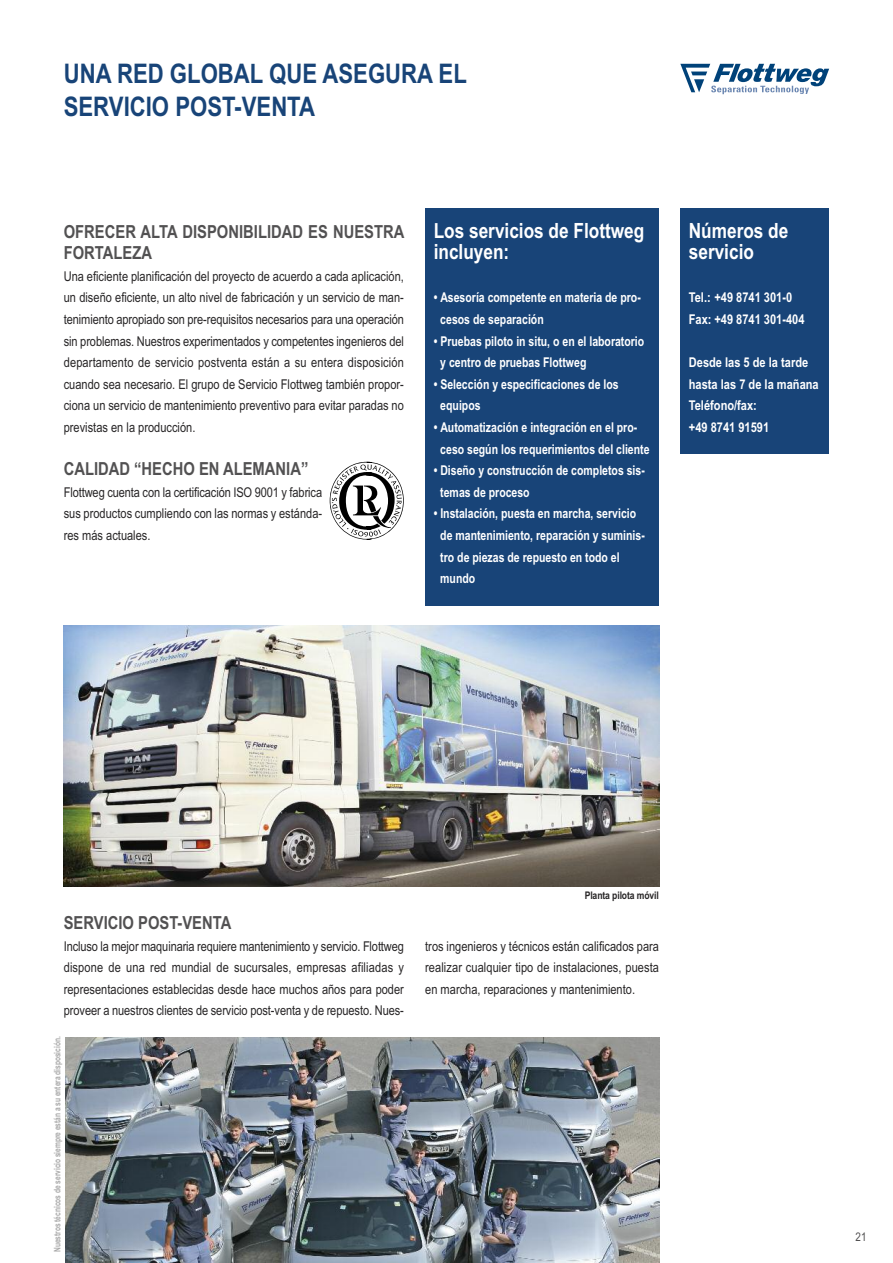
<style>
.page{position:relative;width:893px;height:1263px;background:#fff}
.page>*{position:absolute;margin:0;border:0;box-sizing:border-box;transform-origin:0 0}
.t1{font:700 27px/32.4px "Arial Narrow";color:#184478}
.t2{font:700 21px/21.6px "Arial Narrow";color:#fff}
.t3{font:700 18px/21.6px "Arial Narrow";color:#525152}
.t4{font:13.5px/21.6px "Arial Narrow";color:#272526;text-align:justify}
.t5{font:700 13.5px/21.6px "Arial Narrow";color:#fff;scale:.95 1}
.t6{font:700 13.5px/21.6px "Arial Narrow";color:#fff}
.t7{font:12px "Arial Narrow";color:#525152}
.t8{font:700 10.5px "Arial Narrow";letter-spacing:-.01em;color:#272526}
.t9{font:700 9px "Arial Narrow";letter-spacing:-.005em;color:#a8a8a8;scale:.9 1}
</style>
<div class="page">
<svg style="left:680px;top:64px;width:149px;height:30px"></svg>
<div style="left:425px;top:208px;width:234px;height:398px;background:#184478"></div>
<div style="left:680px;top:208px;width:149px;height:246px;background:#184478"></div>
<img style="left:65px;top:1037px;width:594px;height:226px">
<img style="left:64px;top:625px;width:595px;height:262px">
<svg style="left:330px;top:462px;width:74px;height:77px"></svg>
<h1 class="t1" style="left:64px;top:58px;width:405px">UNA RED GLOBAL QUE ASEGURA EL<br>SERVICIO POST-VENTA</h1>
<h3 class="t3" style="left:64px;top:221px;width:342px">OFRECER ALTA DISPONIBILIDAD ES NUESTRA<br>FORTALEZA</h3>
<p class="t4" style="left:64px;top:265px;width:342px">Una eficiente planificación del proyecto de acuerdo a cada aplicación, un diseño eficiente, un alto nivel de fabricación y un servicio de man&shy;tenimiento apropiado son pre-requisitos necesarios para una operación sin problemas. nuestros experimentados y competentes ingenieros del departamento de servicio postventa están a su entera disposición cuando sea necesario. El grupo de Servicio Flottweg también propor&shy;ciona un servicio de mantenimiento preventivo para evitar paradas no previstas en la producción.</p>
<h3 class="t3" style="left:64px;top:458px;width:246px">CALIDAD “HECHO EN ALEMANIA”</h3>
<p class="t4" style="left:64px;top:481px;width:260px">Flottweg cuenta con la certificación ISo 9001 y fabrica sus productos cumpliendo con las normas y estánda&shy;res más actuales.</p>
<h2 class="t2" style="left:434px;top:220px;width:212px">Los servicios de Flottweg incluyen:</h2>
<p class="t5" style="left:440px;top:287px;width:213px;text-indent:-7px">• Asesoría competente en materia de pro&shy;cesos de separación</p>
<p class="t5" style="left:440px;top:330px;width:216px;text-indent:-7px">• Pruebas piloto in situ, o en el laboratorio y centro de pruebas Flottweg</p>
<p class="t5" style="left:440px;top:373px;width:189px;text-indent:-7px">• Selección y especificaciones de los equipos</p>
<p class="t5" style="left:440px;top:417px;width:222px;text-indent:-7px">• Automatización e integración en el pro&shy;ceso según los requerimientos del cliente</p>
<p class="t5" style="left:440px;top:460px;width:217px;text-indent:-7px">• Diseño y construcción de completos sis&shy;temas de proceso</p>
<p class="t5" style="left:440px;top:503px;width:217px;text-indent:-7px">• Instalación, puesta en marcha, servicio de mantenimiento, reparación y suminis&shy;tro de piezas de repuesto en todo el mundo</p>
<h2 class="t2" style="left:689px;top:220px;width:101px">Números de servicio</h2>
<p class="t6" style="left:689px;top:287px;width:117px">Tel.: +49 8741 301-0<br>Fax: +49 8741 301-404</p>
<p class="t6" style="left:689px;top:352px;width:131px">Desde las 5 de la tarde hasta las 7 de la mañana<br>Teléfono/fax:<br>+49 8741 91591</p>
<p class="t8" style="left:585px;top:889px;width:76px">Planta pilota móvil</p>
<h3 class="t3" style="left:64px;top:912px;width:169px">SERVICIO POST-VENTA</h3>
<p class="t4" style="left:64px;top:935px;width:342px">Incluso la mejor maquinaria requiere mantenimiento y servicio. Flottweg dispone de una red mundial de sucursales, empresas afiliadas y representaciones establecidas desde hace muchos años para poder proveer a nuestros clientes de servicio post-venta y de repuesto. nues-</p>
<p class="t4" style="left:425px;top:935px;width:235px">tros ingenieros y técnicos están calificados para realizar cualquier tipo de instalaciones, puesta en marcha, reparaciones y mantenimiento.</p>
<p class="t9" style="left:52px;top:1252px;width:241px;rotate:-90deg">Nuestros técnicos de servicio siempre están a su entera disposición.</p>
<p class="t7" style="left:856px;top:1229px;width:12px">21</p>
</div>
